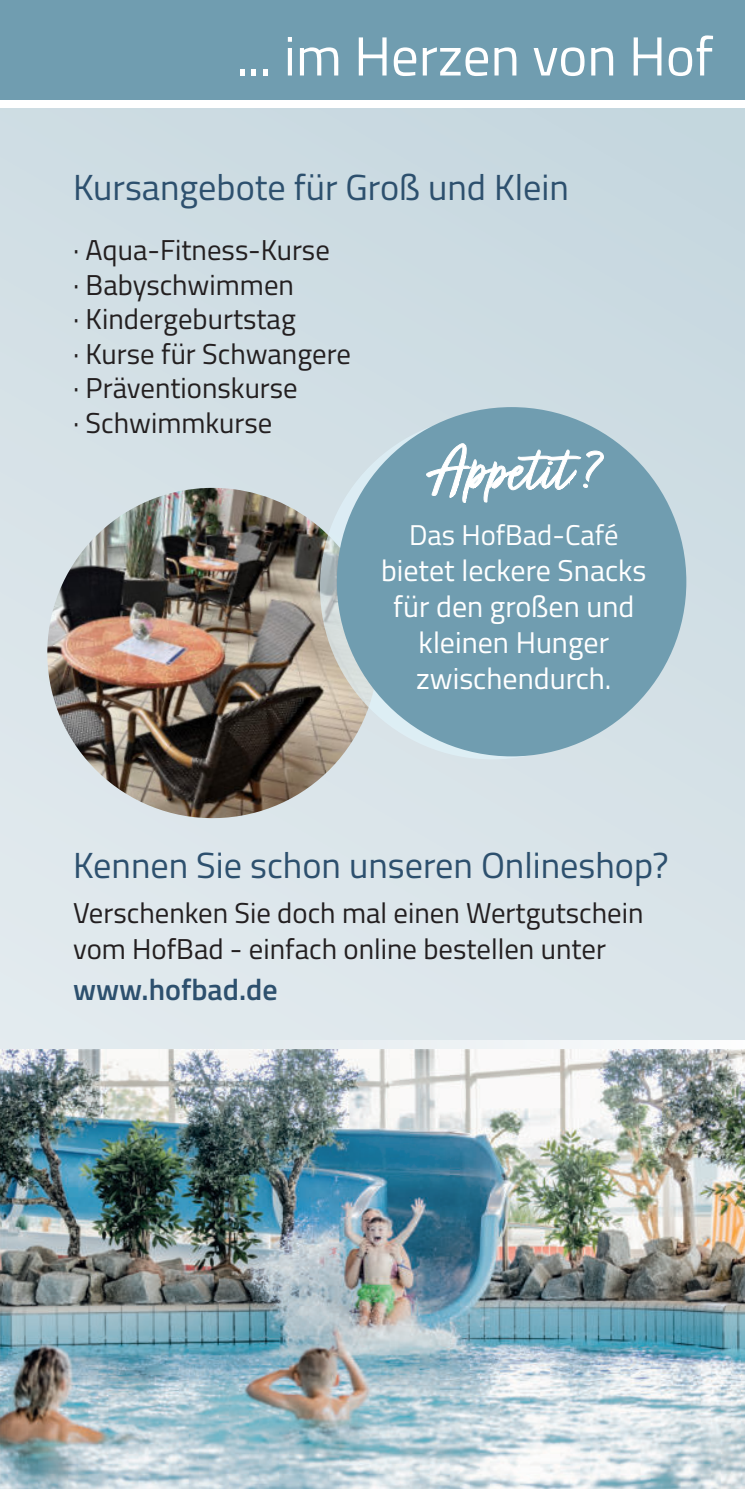
<style>
.page{position:relative;width:745px;height:1489px;background:#fff}
.page>*{position:absolute;margin:0;border:0;box-sizing:border-box;transform-origin:0 0}
.t1{font:70px "Turbinado Light Pro";letter-spacing:.01em;color:#fff;scale:1.1 1}
.t2{font:55px "Titillium Web";color:#fff}
.t3{font:36.25px "Titillium";color:#2d506e}
.t4{font:30px/36px "Titillium";color:#fff;text-align:center}
.t5{font:600 30px "Titillium";color:#2d506e}
.t6{font:28.75px/34.5px "Titillium";color:#231f20}
.t7{font:28.5px "Titillium";color:#fff}
</style>
<div class="page">
<div style="left:0;top:2px;width:744px;height:1486px;background:linear-gradient(to right,#d8e4e9,#cfdde4)"></div>
<div style="left:0;top:0;width:744px;height:106px;background:#709db0"></div>
<img style="left:41px;top:488px;width:342px;height:336px">
<img style="left:0;top:1049px;width:744px;height:439px">
<img style="left:188px;top:1039px;width:556px;height:337px">
<div style="left:0;top:100px;width:744px;height:7px;background:#fff"></div>
<svg style="left:320px;top:415px;width:343px;height:344px;background:#d2dee2"></svg>
<div style="left:336px;top:407px;width:350px;height:349px;background:#709db0;border-radius:50%"></div>
<svg style="left:426px;top:443px;width:177px;height:60px"></svg>
<h2 class="t2" style="left:236px;top:24px;width:478px">... im Herzen von Hof</h2>
<p class="t3" style="left:73px;top:173px;width:497px">Kursangebote für Groß und Klein</p>
<p class="t6" style="left:73px;top:235px;width:279px">· Aqua-Fitness-Kurse<br>· Babyschwimmen<br>· Kindergeburtstag<br>· Kurse für Schwangere · Präventionskurse<br>· Schwimmkurse</p>
<h1 class="t1" style="left:427px;top:442px;width:158px">Appetit ?</h1>
<p class="t7" style="left:409px;top:524px;width:211px">Das HofBad-Café</p>
<p class="t4" style="left:381px;top:555px;width:267px">bietet leckere Snacks für den großen und kleinen Hunger zwischendurch.</p>
<p class="t3" style="left:73px;top:851px;width:596px">Kennen Sie schon unseren Onlineshop?</p>
<p class="t6" style="left:73px;top:898px;width:571px;line-height:36px">Verschenken Sie doch mal einen Wertgutschein vom HofBad - einfach online bestellen unter</p>
<p class="t5" style="left:73px;top:971px;width:206px">www.hofbad.de</p>
</div>
